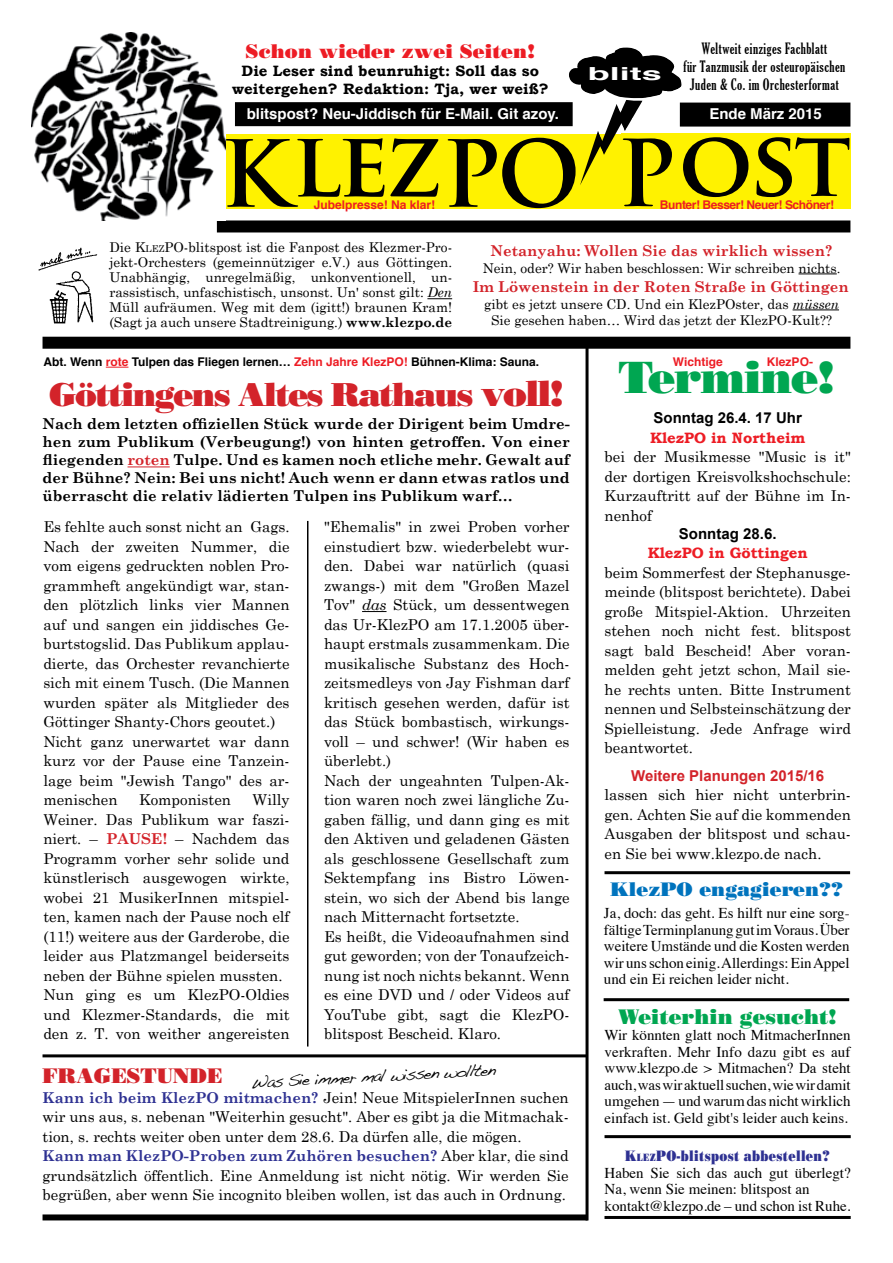
<style>
.page{position:relative;width:893px;height:1263px;background:#fff}
.page>*{position:absolute;margin:0;border:0;box-sizing:border-box;transform-origin:0 0}
.t1{font:700 89.85px "Trajan Pro";letter-spacing:-.04em;color:#000}
.t2{font:45px "Bodoni Poster";letter-spacing:-.03em;color:#00a651}
.t3{font:33px "Bodoni Poster";letter-spacing:-.05em;color:#d3232a}
.t4{font:21px "Bodoni Poster";color:#00a651}
.t5{font:21px "Bodoni Poster";color:#d3232a}
.t6{font:19.5px "Bodoni Poster";letter-spacing:.005em;color:#ed1c24}
.t7{font:19.5px "Bodoni Poster";color:#0073bd}
.t8{font:700 18px "Helvetica";color:#fff;scale:2 1}
.t9{font:16.5px "Handwriting Dakota";color:#000}
.t10{font:15px/19.5px "Century Schoolbook";color:#000}
.t11{font:15px/16.5px "Times";color:#000;text-align:justify}
.t12{font:700 15px/18px "Century Schoolbook";color:#000;text-align:justify}
.t13{font:extra-condensed 15px/18px "Gloucester";letter-spacing:.035em;color:#000;text-align:center}
.t14{font:700 15px "Century Schoolbook";color:#d3232a}
.t15{font:700 15px/18px "Bookman Old Style";letter-spacing:.005em;color:#000;text-align:center}
.t16{font:700 15px "Helvetica";color:#fff}
.t17{font:700 15px "Bookman Old Style";color:#ed1c24}
.t18{font:700 15px "Arial";color:#000}
.t19{font:15px "Bodoni Poster";letter-spacing:.025em;color:#2e3192;scale:.8 1}
.t20{font:700 15px "Arial";color:#d3232a}
.t21{font:13.5px/15px "Century Schoolbook";color:#000}
.t22{font:700 12px "Helvetica";color:#000}
.t23{font:700 12px "Helvetica";color:#ed1c24}
.t24{font:700 12px "Helvetica";letter-spacing:-.035em;color:#ed1c24}
.s1{font-size:9.45px}
.s2{font-style:italic}
.s3{font-weight:700}
.s4{color:#ed1c24}
.s5{font-size:36px}
.s6{color:#d3232a}
.s7{font-weight:700;color:#d3232a}
.s8{font-weight:700;color:#2e3192}
.s9{font-style:inherit}
.s10{font-size:10.5px}
</style>
<div class="page">
<hr style="left:128px;top:467px;width:42px;height:1px;background:#d3232a">
<div style="left:222px;top:134px;width:403px;height:75px;background:#fff200"></div>
<div style="left:235px;top:102px;width:338px;height:24px;background:#000"></div>
<div style="left:43px;top:337px;width:807px;height:12px;background:#000"></div>
<hr style="left:585px;top:345px;width:3px;height:875px;background:#000">
<svg style="left:427px;top:298px;width:25px;height:1px"></svg>
<img style="left:38px;top:247px;width:60px;height:77px">
<svg style="left:568px;top:47px;width:114px;height:138px"></svg>
<div style="left:680px;top:103px;width:170px;height:24px;background:#000"></div>
<div style="left:217px;top:220px;width:633px;height:12px;background:#000"></div>
<div style="left:621px;top:134px;width:230px;height:75px;background:#fff200"></div>
<svg style="left:362px;top:611px;width:24px;height:1px"></svg>
<img style="left:31px;top:33px;width:195px;height:188px">
<div style="left:43px;top:1214px;width:544px;height:6px;background:#000"></div>
<hr style="left:604px;top:1135px;width:247px;height:3px;background:#000">
<hr style="left:604px;top:998px;width:245px;height:3px;background:#000">
<hr style="left:798px;top:274px;width:39px;height:1px;background:#000">
<hr style="left:793px;top:310px;width:46px;height:1px;background:#000">
<hr style="left:604px;top:871px;width:246px;height:3px;background:#000">
<hr style="left:43px;top:1054px;width:543px;height:3px;background:#000">
<hr style="left:604px;top:1216px;width:247px;height:3px;background:#000">
<hr style="left:307px;top:521px;width:1px;height:525px;background:#000">
<svg style="left:106px;top:367px;width:22px;height:1px"></svg>
<p class="t13" style="left:683px;top:40px;width:164px">Weltweit einziges Fachblatt<br>für Tanzmusik der osteuropäischen<br>Juden &amp; Co. im Orchesterformat</p>
<h3 class="t6" style="left:246px;top:39px;width:291px">Schon wieder zwei Seiten!</h3>
<p class="t15" style="left:232px;top:62px;width:318px">Die Leser sind beunruhigt: Soll das so weitergehen? Redaktion: Tja, wer weiß?</p>
<p class="t16" style="left:247px;top:102px;width:314px">blitspost? Neu-Jiddisch für E-Mail. Git azoy.</p>
<p class="t16" style="left:709px;top:102px;width:114px">Ende März 2015</p>
<p class="t8" style="left:588px;top:59px;width:39px">blits</p>
<h1 class="t1" style="left:220px;top:118px;width:70px">K</h1>
<h1 class="t1" style="left:292px;top:108px;width:561px">lezPO Post</h1>
<p class="t24" style="left:660px;top:195px;width:176px">Bunter! Besser! Neuer! Schöner!</p>
<p class="t23" style="left:314px;top:195px;width:123px">Jubelpresse! Na klar!</p>
<p class="t21" style="left:109px;top:240px;width:344px">Die K<span class="s1">lez</span>PO-blitspost ist die Fanpost des Klezmer-Pro-- jekt-Orchesters (gemeinnütziger e.V.) aus Göttingen.<br>Unabhängig, unregelmäßig, unkonventionell, un&shy;rassistisch, unfaschistisch, unsonst. Un' sonst gilt: <span class="s2">Den </span>Müll aufräumen. Weg mit dem (igitt!) braunen Kram! (Sagt ja auch unsere Stadtreinigung.) <span class="s3">www.klezpo.de</span></p>
<p class="t14" style="left:491px;top:242px;width:344px">Netanyahu: Wollen Sie das wirklich wissen?</p>
<p class="t21" style="left:483px;top:260px;width:359px">Nein, oder? Wir haben beschlossen: Wir schreiben nichts.</p>
<p class="t14" style="left:473px;top:278px;width:377px">Im Löwenstein in der Roten Straße in Göttingen</p>
<p class="t21" style="left:484px;top:295px;width:356px;line-height:16.5px;text-align:center">gibt es jetzt unsere CD. Und ein KlezPOster, das <span class="s2">müssen<br></span>Sie gesehen haben… Wird das jetzt der KlezPO-Kult??</p>
<p class="t22" style="left:43px;top:352px;width:497px">Abt. Wenn <span class="s4">rote</span> Tulpen das Fliegen lernen… <span class="s4">Zehn Jahre KlezPO!</span> Bühnen-Klima: Sauna.</p>
<h3 class="t3" style="left:49px;top:374px;width:516px">Göttingens Altes Rathaus <span class="s5">voll!</span></h3>
<p class="t12" style="left:43px;top:415px;width:529px">Nach dem letzten offiziellen Stück wurde der Dirigent beim Umdre&shy;hen zum Publikum (Verbeugung!) von hinten getroffen. Von einer fliegenden <span class="s6">roten</span> Tulpe. Und es kamen noch etliche mehr. Gewalt auf der Bühne? Nein: Bei uns nicht! Auch wenn er dann etwas ratlos und überrascht die relativ lädierten Tulpen ins Publikum warf…</p>
<p class="t10" style="left:43px;top:516px;width:248px">Es fehlte auch sonst nicht an Gags.<br>Nach der zweiten Nummer, die vom eigens gedruckten noblen Pro&shy;grammheft angekündigt war, stan&shy;den plötzlich links vier Mannen auf und sangen ein jiddisches Ge&shy;burtstogslid. Das Publikum applau&shy;dierte, das Orchester revanchierte sich mit einem Tusch. (Die Mannen wurden später als Mitglieder des<br>Göttinger Shanty-Chors geoutet.)<br>Nicht ganz unerwartet war dann kurz vor der Pause eine Tanzein&shy;lage beim "Jewish Tango" des ar&shy;menischen</p>
<p class="t10" style="left:43px;top:789px;width:248px;text-indent:209px">Willy<br>Weiner. Das Publikum war faszi&shy;niert. – <span class="s7">PAUSE!</span> – Nachdem das<br>Programm vorher sehr solide und künstlerisch ausgewogen wirkte, wobei 21 MusikerInnen mitspiel&shy;ten, kamen nach der Pause noch elf (11!) weitere aus der Garderobe, die leider aus Platzmangel beiderseits neben der Bühne spielen mussten.<br>Nun ging es um KlezPO-Oldies und Klezmer-Standards, die mit den z. T. von weither angereisten</p>
<p class="t10" style="left:139px;top:789px;width:93px">Komponisten</p>
<p class="t10" style="left:324px;top:516px;width:247px">"Ehemalis" in zwei Proben vorher einstudiert bzw. wiederbelebt wur&shy;den. Dabei war natürlich (quasi zwangs-) mit dem "Großen Mazel<br>Tov" <span class="s2">das</span> Stück, um dessentwegen das Ur-KlezPO am 17.1.2005 über&shy;haupt erstmals zusammenkam. Die musikalische Substanz des Hoch&shy;zeitsmedleys von Jay Fishman darf kritisch gesehen werden, dafür ist das Stück bombastisch, wirkungs&shy;voll – und schwer! (Wir haben es überlebt.)<br>Nach der ungeahnten Tulpen-Ak&shy;tion waren noch zwei längliche Zu&shy;gaben fällig, und dann ging es mit den Aktiven und geladenen Gästen als geschlossene Gesellschaft zum<br>Sektempfang ins Bistro Löwen&shy;stein, wo sich der Abend bis lange nach Mitternacht fortsetzte.<br>Es heißt, die Videoaufnahmen sind gut geworden; von der Tonaufzeich&shy;nung ist noch nichts bekannt. Wenn es eine DVD und / oder Videos auf<br>YouTube gibt, sagt die KlezPO&shy;blitspost Bescheid. Klaro.</p>
<p class="t9" style="left:250px;top:1072px;width:247px;rotate:-3deg">Was Sie immer mal wissen wollten</p>
<h3 class="t5" style="left:43px;top:1063px;width:181px">FRAGESTUNDE</h3>
<p class="t10" style="left:43px;top:1087px;width:528px"><span class="s8">Kann ich beim KlezPO mitmachen?</span> Jein! Neue MitspielerInnen suchen wir uns aus, s. nebenan "Weiterhin gesucht". Aber es gibt ja die Mitmachak&shy;tion, s. rechts weiter oben unter dem 28.6. Da dürfen alle, die mögen.<br><span class="s8">Kann man KlezPO-Proben zum Zuhören besuchen?</span> Aber klar, die sind grundsätzlich öffentlich. Eine Anmeldung ist nicht nötig. Wir werden Sie begrüßen, aber wenn Sie incognito bleiben wollen, ist das auch in Ordnung.</p>
<p class="t23" style="left:673px;top:352px;width:51px">Wichtige</p>
<p class="t23" style="left:767px;top:352px;width:48px">KlezPO-</p>
<h2 class="t2" style="left:618px;top:350px;width:218px">Termine!</h2>
<p class="t18" style="left:653px;top:408px;width:150px">Sonntag 26.4. 17 Uhr</p>
<p class="t17" style="left:650px;top:428px;width:157px">KlezPO in Northeim</p>
<p class="t10" style="left:604px;top:447px;width:248px;text-align:justify">bei der Musikmesse "Music is it" der dortigen Kreisvolkshochschule:<br>Kurzauftritt auf der Bühne im In&shy;nenhof</p>
<p class="t18" style="left:679px;top:523px;width:99px">Sonntag 28.6.</p>
<p class="t17" style="left:648px;top:544px;width:161px">KlezPO in Göttingen</p>
<p class="t10" style="left:604px;top:562px;width:248px;text-align:justify">beim Sommerfest der Stephanusge&shy;meinde (blitspost berichtete). Dabei große Mitspiel-Aktion. Uhrzeiten stehen noch nicht fest. blitspost sagt bald Bescheid! Aber voran&shy;melden geht jetzt schon, Mail sie&shy;he rechts unten. Bitte Instrument nennen und Selbsteinschätzung der Spielleistung. Jede Anfrage wird beantwortet.</p>
<p class="t20" style="left:631px;top:766px;width:195px">Weitere Planungen 2015/16</p>
<p class="t10" style="left:604px;top:785px;width:248px;text-align:justify">lassen sich hier nicht unterbrin&shy;gen. Achten Sie auf die kommenden Ausgaben der blitspost und schau&shy;en Sie bei www.klezpo.de nach.</p>
<h3 class="t7" style="left:611px;top:877px;width:234px">KlezPO engagieren??</h3>
<p class="t11" style="left:604px;top:903px;width:247px">Ja, doch: das geht. Es hilft nur eine sorg&shy;fältige Terminplanung gut im Voraus. Über weitere Umstände und die Kosten werden wir uns schon einig. Allerdings: Ein Appel und ein Ei reichen leider nicht.</p>
<h3 class="t4" style="left:618px;top:1004px;width:220px">Weiterhin gesucht!</h3>
<p class="t11" style="left:604px;top:1026px;width:248px">Wir könnten glatt noch MitmacherInnen verkraften. Mehr Info dazu gibt es auf www.klezpo.de &gt; Mitmachen? Da steht auch, was wir aktuell suchen, wie wir damit umgehen — und warum das nicht wirklich einfach ist. Geld gibt's leider auch keins.</p>
<p class="t19" style="left:625px;top:1147px;width:257px"><span class="s9">K</span><span class="s10">lez</span><span class="s9">PO</span>-blitspost abbestellen?</p>
<p class="t11" style="left:604px;top:1163px;width:248px;text-align:left">Haben Sie sich das auch gut überlegt?<br>Na, wenn Sie meinen: blitspost an kontakt@klezpo.de – und schon ist Ruhe.</p>
</div>
